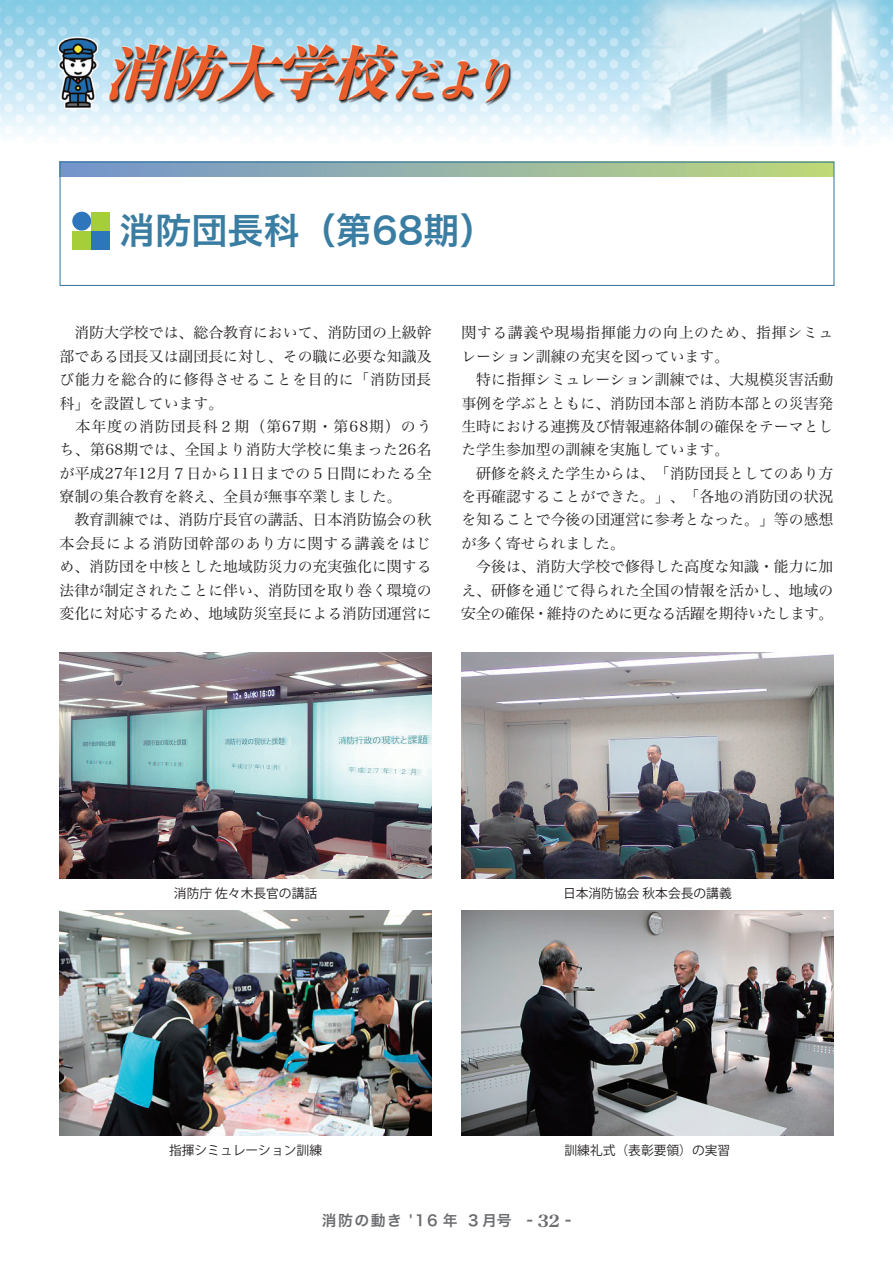
<style>
.page{position:relative;width:893px;height:1263px;background:#fff}
.page>*{position:absolute;margin:0;border:0;box-sizing:border-box;transform-origin:0 0}
.t1{font:36.15px "Hira Kaku Pro N W6";color:#3a7da2}
.t2{font:14.85px/23.4px "Hira Min Pro N W3";color:#231f20}
.t3{font:14.85px "Hira Kaku Pro W6";letter-spacing:.1em;color:#6c6d70}
.t4{font:12.75px "Koz Go Pro";color:#231f20}
.s1{font-family:"Century Old Style Std";font-weight:700;font-size:16.95px}
</style>
<div class="page">
<svg style="left:62px;top:164px;width:770px;height:12px;background:#97b5a5"></svg>
<div style="left:72px;top:212px;width:19px;height:19px;background:#2e76bc;border-radius:50%"></div>
<div style="left:91px;top:212px;width:19px;height:19px;background:#a6ce39"></div>
<div style="left:72px;top:231px;width:19px;height:18px;background:#a6ce39"></div>
<div style="left:91px;top:231px;width:19px;height:18px;background:#2e76bc"></div>
<div style="left:60px;top:162px;width:774px;height:124px;border:1px solid #3a7da2"></div>
<img style="left:60px;top:910px;width:372px;height:225px">
<img style="left:461px;top:910px;width:372px;height:225px">
<img style="left:60px;top:653px;width:372px;height:225px">
<img style="left:461px;top:653px;width:372px;height:225px">
<img style="left:0;top:0;width:893px;height:143px">
<h1 class="t1" style="left:119px;top:198px;width:378px">消防団長科（第68期）</h1>
<p class="t2" style="left:60px;top:320px;width:374px">　消防大学校では、総合教育において、消防団の上級幹部である団長又は副団長に対し、その職に必要な知識及び能力を総合的に修得させることを目的に「消防団長科」を設置しています。<br>　本年度の消防団長科２期（第67期・第68期）のうち、第68期では、全国より消防大学校に集まった26名が平成27年12月７日から11日までの５日間にわたる全寮制の集合教育を終え、全員が無事卒業しました。<br>　教育訓練では、消防庁長官の講話、日本消防協会の秋本会長による消防団幹部のあり方に関する講義をはじめ、消防団を中核とした地域防災力の充実強化に関する法律が制定されたことに伴い、消防団を取り巻く環境の変化に対応するため、地域防災室長による消防団運営に</p>
<p class="t2" style="left:461px;top:320px;width:374px">関する講義や現場指揮能力の向上のため、指揮シミュレーション訓練の充実を図っています。<br>　特に指揮シミュレーション訓練では、大規模災害活動事例を学ぶとともに、消防団本部と消防本部との災害発生時における連携及び情報連絡体制の確保をテーマとした学生参加型の訓練を実施しています。<br>　研修を終えた学生からは、「消防団長としてのあり方を再確認することができた。」、「各地の消防団の状況を知ることで今後の団運営に参考となった。」等の感想が多く寄せられました。<br>　今後は、消防大学校で修得した高度な知識・能力に加え、研修を通じて得られた全国の情報を活かし、地域の安全の確保・維持のために更なる活躍を期待いたします。</p>
<p class="t4" style="left:174px;top:885px;width:145px">消防庁 佐々木長官の講話</p>
<p class="t4" style="left:563px;top:885px;width:170px">日本消防協会 秋本会長の講義</p>
<p class="t4" style="left:169px;top:1142px;width:155px">指揮シミュレーション訓練</p>
<p class="t4" style="left:564px;top:1142px;width:167px">訓練礼式（表彰要領）の実習</p>
<p class="t3" style="left:322px;top:1207px;width:251px">消防の動き '16 年 ３月号 - <span class="s1">32</span> -</p>
</div>
